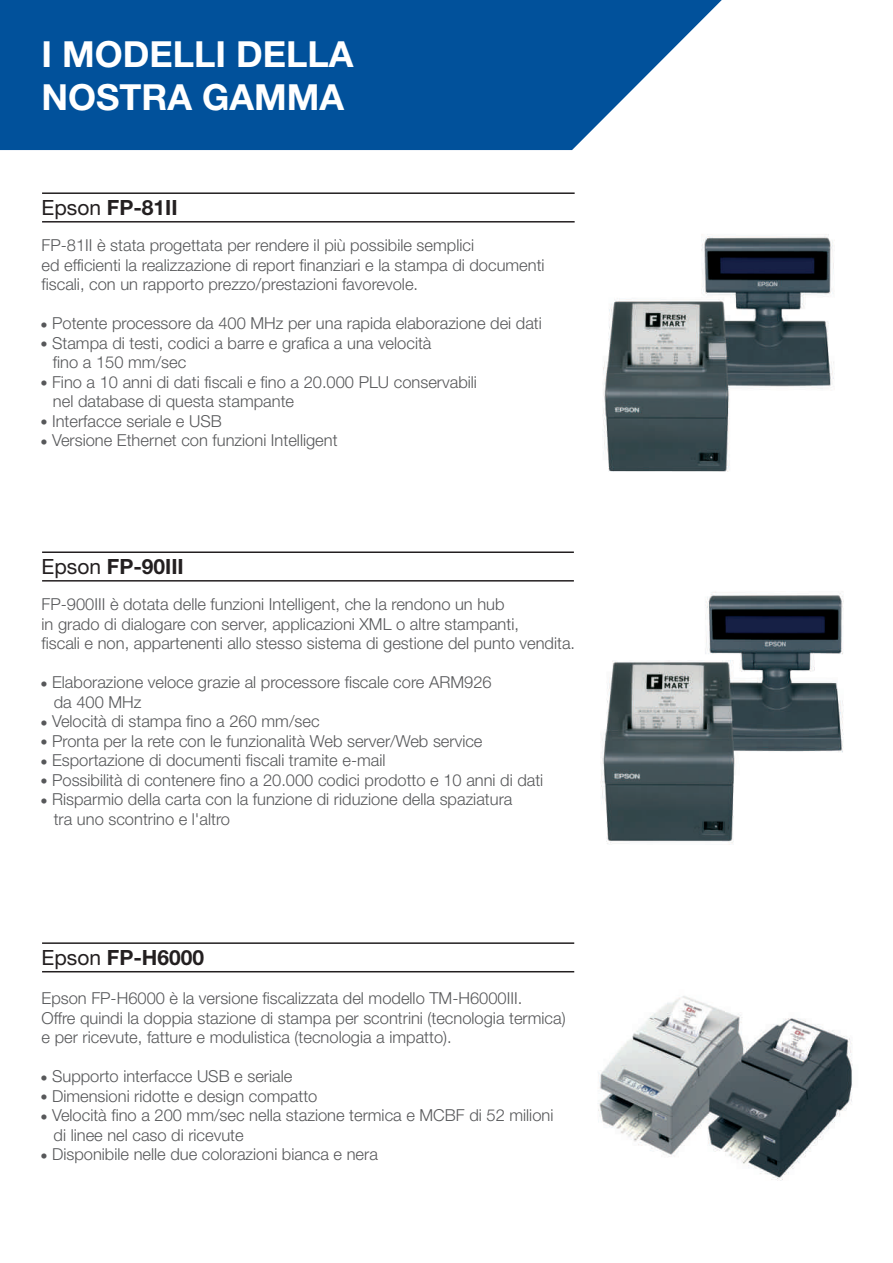
<style>
.page{position:relative;width:893px;height:1263px;background:#fff}
.page>*{position:absolute;margin:0;border:0;box-sizing:border-box;transform-origin:0 0}
.t1{font:700 36px/42.9px "Helvetica Neue";color:#fff}
.t2{font:700 21px "Helvetica Neue";color:#231f20}
.t3{font:300 16.5px/19.5px "Helvetica Neue";color:#57585a}
.s1{font-weight:400}
</style>
<div class="page">
<svg style="left:0;top:0;width:722px;height:150px;background:#1b63a5"></svg>
<hr style="left:42px;top:192px;width:533px;height:2px;background:#231f20">
<hr style="left:42px;top:221px;width:533px;height:2px;background:#231f20">
<hr style="left:42px;top:551px;width:532px;height:2px;background:#231f20">
<hr style="left:42px;top:580px;width:532px;height:1px;background:#231f20">
<hr style="left:42px;top:942px;width:532px;height:2px;background:#231f20">
<hr style="left:42px;top:971px;width:532px;height:1px;background:#231f20">
<img style="left:602px;top:234px;width:233px;height:238px">
<img style="left:601px;top:592px;width:243px;height:253px">
<img style="left:598px;top:996px;width:255px;height:185px">
<h1 class="t1" style="left:42px;top:35px;width:313px">I MODELLI DELLA<br>NOSTRA GAMMA</h1>
<p class="t2" style="left:42px;top:198px;width:138px"><span class="s1">Epson</span> FP-81II</p>
<p class="t3" style="left:42px;top:237px;width:505px">FP-81II è stata progettata per rendere il più possibile semplici<br>ed efficienti la realizzazione di report finanziari e la stampa di documenti fiscali, con un rapporto prezzo/prestazioni favorevole.</p>
<p class="t3" style="left:52px;top:315px;width:491px">Potente processore da 400 MHz per una rapida elaborazione dei dati Stampa di testi, codici a barre e grafica a una velocità<br>fino a 150 mm/sec<br>Fino a 10 anni di dati fiscali e fino a 20.000 PLU conservabili<br>nel database di questa stampante<br>Interfacce seriale e USB<br>Versione Ethernet con funzioni Intelligent</p>
<p class="t2" style="left:42px;top:557px;width:144px"><span class="s1">Epson</span> FP-90III</p>
<p class="t3" style="left:42px;top:596px;width:535px">FP-900III è dotata delle funzioni Intelligent, che la rendono un hub<br>in grado di dialogare con server, applicazioni XML o altre stampanti,<br>fiscali e non, appartenenti allo stesso sistema di gestione del punto vendita.</p>
<p class="t3" style="left:52px;top:674px;width:493px">Elaborazione veloce grazie al processore fiscale core ARM926<br>da 400 MHz<br>Velocità di stampa fino a 260 mm/sec<br>Pronta per la rete con le funzionalità Web server/Web service Esportazione di documenti fiscali tramite e-mail<br>Possibilità di contenere fino a 20.000 codici prodotto e 10 anni di dati Risparmio della carta con la funzione di riduzione della spaziatura<br>tra uno scontrino e l'altro</p>
<p class="t2" style="left:42px;top:948px;width:164px"><span class="s1">Epson</span> FP-H6000</p>
<p class="t3" style="left:42px;top:990px;width:526px">Epson FP-H6000 è la versione fiscalizzata del modello TM-H6000III.<br>Offre quindi la doppia stazione di stampa per scontrini (tecnologia termica) e per ricevute, fatture e modulistica (tecnologia a impatto).</p>
<p class="t3" style="left:52px;top:1068px;width:503px">Supporto interfacce USB e seriale<br>Dimensioni ridotte e design compatto<br>Velocità fino a 200 mm/sec nella stazione termica e MCBF di 52 milioni di linee nel caso di ricevute<br>Disponibile nelle due colorazioni bianca e nera</p>
</div>
